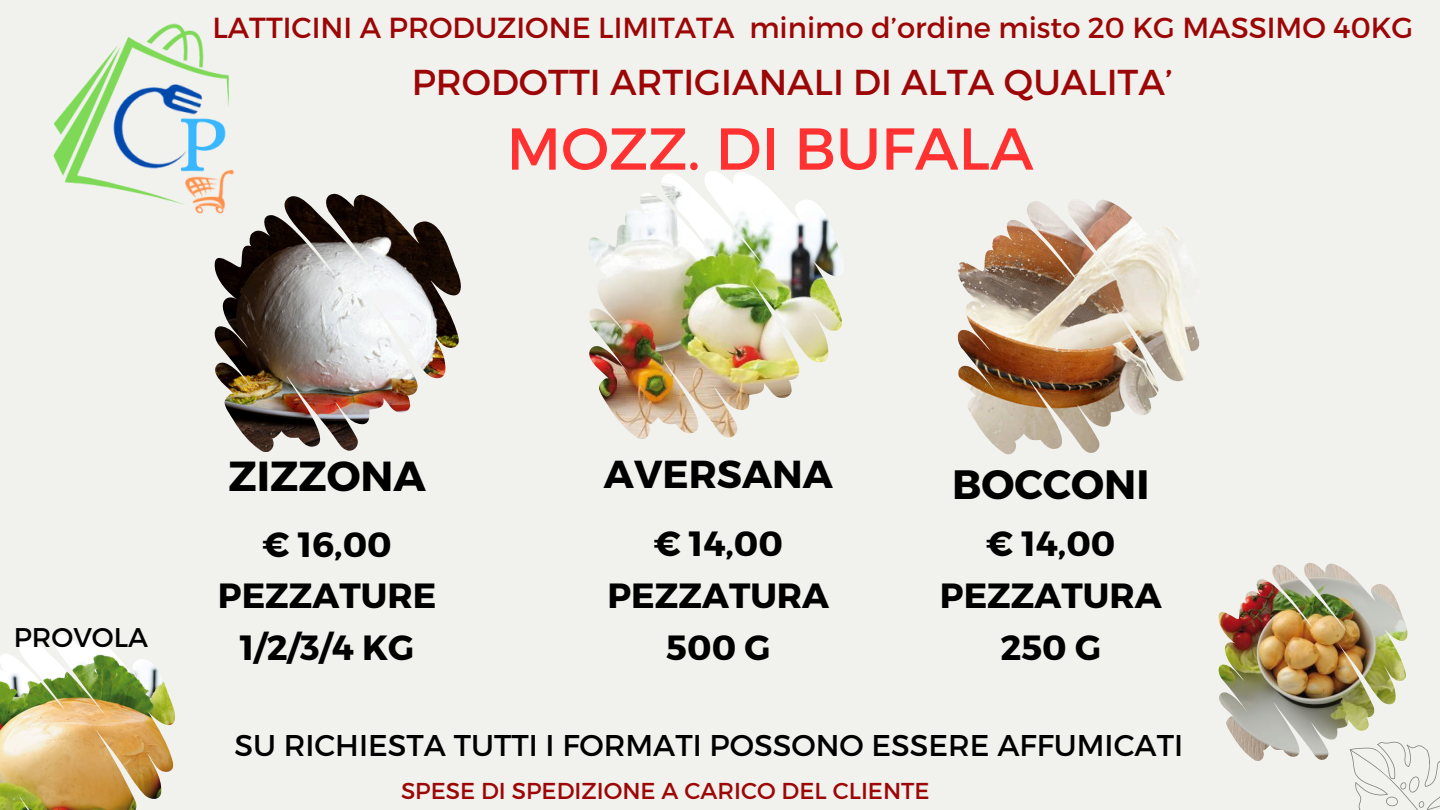
<style>
.page{position:relative;width:1440px;height:810px;background:#f1f1ed}
.page>*{position:absolute;margin:0;border:0;box-sizing:border-box;transform-origin:0 0}
.t1{font:59px "Montserrat";color:#ff3131}
.t2{font:700 42px "Montserrat";color:#000}
.t3{font:700 41px "Montserrat";color:#000}
.t4{font:700 39px "Montserrat";color:#000}
.t5{font:36px "Montserrat";color:#9d0606}
.t6{font:700 35px/51.8px "Montserrat";color:#000;text-align:center}
.t7{font:30px "Montserrat";color:#000}
.t8{font:29px "Montserrat";color:#9d0606}
.t9{font:27px "Montserrat";color:#000}
.t10{font:23px "Montserrat";color:#9d0606}
</style>
<div class="page">
<img style="left:214px;top:194px;width:247px;height:258px">
<img style="left:589px;top:171px;width:255px;height:268px">
<svg style="left:1352px;top:745px;width:88px;height:65px"></svg>
<img style="left:957px;top:200px;width:243px;height:254px">
<img style="left:1218px;top:563px;width:190px;height:198px">
<img style="left:53px;top:23px;width:213px;height:199px">
<img style="left:0;top:635px;width:175px;height:175px">
<p class="t8" style="left:212px;top:9px;width:1202px">LATTICINI A PRODUZIONE LIMITATA minimo d’ordine misto 20 KG MASSIMO 40KG</p>
<h5 class="t5" style="left:412px;top:59px;width:763px">PRODOTTI ARTIGIANALI DI ALTA QUALITA’</h5>
<h3 class="t1" style="left:507px;top:110px;width:528px">MOZZ. DI BUFALA</h3>
<p class="t9" style="left:14px;top:620px;width:136px">PROVOLA</p>
<h2 class="t2" style="left:228px;top:449px;width:199px">ZIZZONA</h2>
<h2 class="t4" style="left:604px;top:449px;width:230px">AVERSANA</h2>
<h2 class="t3" style="left:952px;top:458px;width:199px">BOCCONI</h2>
<h3 class="t6" style="left:218px;top:516px;width:220px">€ 16,00<br>PEZZATURE<br>1/2/3/4 KG</h3>
<h3 class="t6" style="left:607px;top:516px;width:223px">€ 14,00<br>PEZZATURA<br>500 G</h3>
<p class="t6" style="left:940px;top:516px;width:223px">€ 14,00<br>PEZZATURA<br>250 G</p>
<p class="t7" style="left:234px;top:726px;width:950px">SU RICHIESTA TUTTI I FORMATI POSSONO ESSERE AFFUMICATI</p>
<p class="t10" style="left:401px;top:776px;width:530px">SPESE DI SPEDIZIONE A CARICO DEL CLIENTE</p>
</div>
